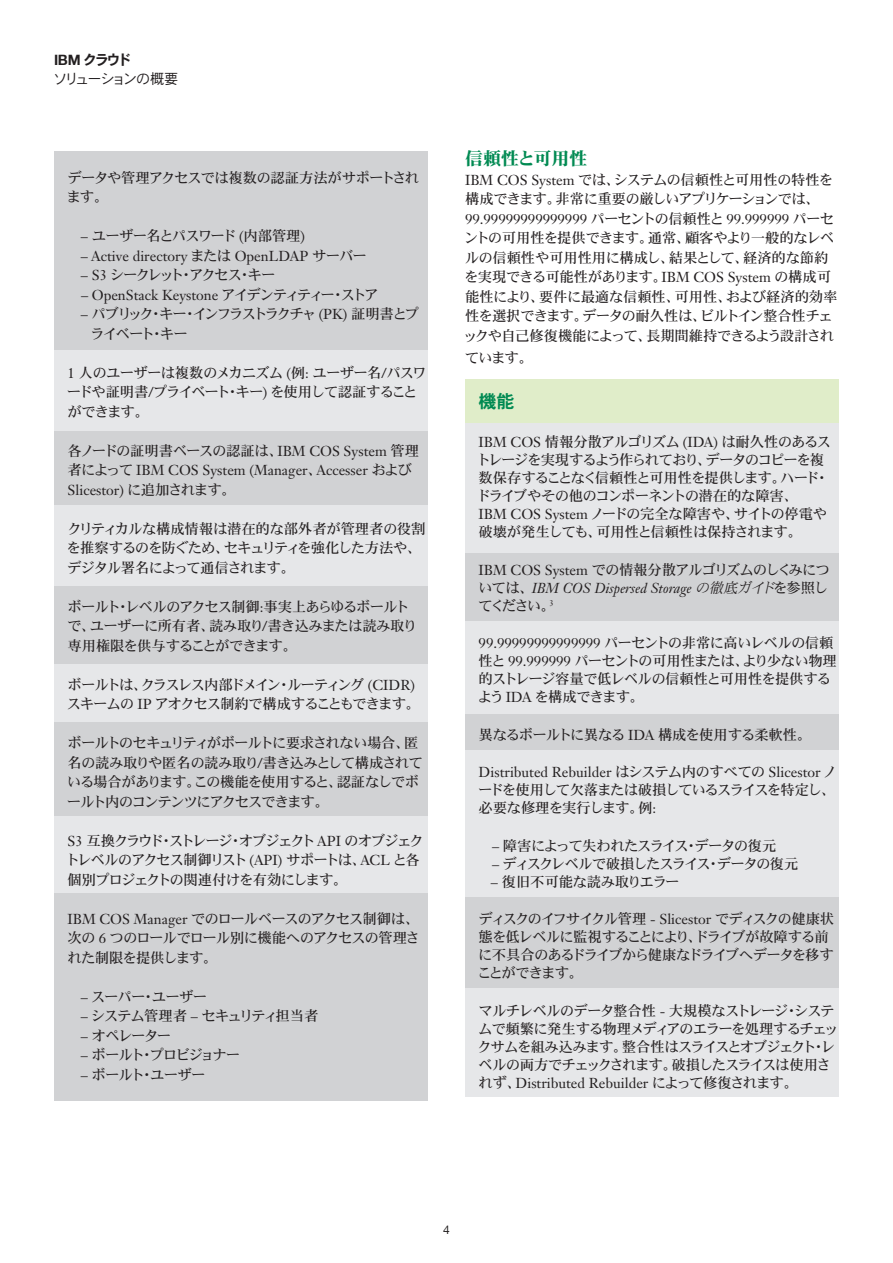
<style>
.page{position:relative;width:893px;height:1263px;background:#fff}
.page>*{position:absolute;margin:0;border:0;box-sizing:border-box;transform-origin:0 0}
._2C_body{font:18px "Heisei Min Std W9";color:#008a52}
._2C_body-2{font:18px "Heisei Kaku Go Std W7";color:#008a52}
._2C_body-3{font:14.25px/18px "Heisei Min Std W5";letter-spacing:-.06em;color:#231f20}
._2C_body-4{font:14.25px/19.5px "Heisei Min Std W5";letter-spacing:-.03em;color:#231f20}
._2C_body-5{font:14.25px/19.5px "Heisei Min Std W5";letter-spacing:-.08em;color:#231f20}
._2C_body-6{font:14.25px/19.5px "Janson Text LT Std";color:#231f20}
._2C_body-7{font:14.25px/19.5px "Heisei Min Std W5";letter-spacing:-.12em;color:#231f20}
._2C_body-8{font:14.25px/19.5px "Heisei Min Std W5";letter-spacing:-.035em;color:#231f20}
._2C_body-9{font:14.25px "Heisei Min Std W5";letter-spacing:-.04em;color:#231f20}
._2C_body-10{font:14.25px "Heisei Min Std W5";letter-spacing:-.11em;color:#231f20}
._2C_body-11{font:14.25px "Heisei Min Std W5";letter-spacing:-.01em;color:#231f20}
._2C_body-12{font:14.25px "Heisei Min Std W5";letter-spacing:-.09em;color:#231f20}
._0A_collateral_type{font:14.25px "Heisei Kaku Go Std W3";letter-spacing:-.13em;color:#231f20}
._0A_business_unit{font:14.25px "Heisei Kaku Go Std W7";color:#231f20}
._0B_industry_area{font:12px "Helvetica Neue LT Com";color:#231f20}
.s1{font-family:"Helvetica Neue LT Com";font-weight:700}
.s2{font-family:"Janson Text LT Std"}
.s3{font-family:"Heisei Min Std W5"}
.s4{font-family:"Janson Text LT Std";font-style:italic}
.s5{font-family:"Heisei Min Std W3";font-style:italic}
</style>
<div class="page">
<div style="left:54px;top:586px;width:374px;height:78px;background:#d1d2d4"></div>
<div style="left:465px;top:896px;width:374px;height:92px;background:#d1d2d4"></div>
<div style="left:465px;top:713px;width:374px;height:37px;background:#d1d2d4"></div>
<div style="left:465px;top:552px;width:374px;height:69px;background:#d1d2d4"></div>
<div style="left:465px;top:988px;width:374px;height:108px;background:#e6e7e9"></div>
<div style="left:465px;top:750px;width:374px;height:147px;background:#e6e7e9"></div>
<div style="left:465px;top:621px;width:374px;height:92px;background:#e6e7e9"></div>
<div style="left:465px;top:423px;width:374px;height:129px;background:#e6e7e9"></div>
<div style="left:465px;top:379px;width:374px;height:44px;background:#e0edc9"></div>
<div style="left:54px;top:893px;width:374px;height:208px;background:#d1d2d4"></div>
<div style="left:54px;top:705px;width:374px;height:111px;background:#d1d2d4"></div>
<div style="left:54px;top:430px;width:374px;height:75px;background:#d1d2d4"></div>
<div style="left:54px;top:816px;width:374px;height:77px;background:#e6e7e9"></div>
<div style="left:54px;top:664px;width:374px;height:58px;background:#e6e7e9"></div>
<div style="left:54px;top:505px;width:374px;height:81px;background:#e6e7e9"></div>
<div style="left:54px;top:350px;width:374px;height:80px;background:#e6e7e9"></div>
<div style="left:54px;top:152px;width:374px;height:198px;background:#d1d2d4"></div>
<p class="_0A_business_unit" style="left:54px;top:51px;width:79px"><span class="s1">IBM</span> クラウド</p>
<p class="_0A_collateral_type" style="left:53px;top:69px;width:127px">ソリューションの概要</p>
<p class="_2C_body-8" style="left:67px;top:167px;width:354px">データや管理アクセスでは複数の認証方法がサポートされます。</p>
<p class="_2C_body-9" style="left:81px;top:227px;width:225px"><span class="s2">–</span> ユーザー名とパスワード <span class="s2">(</span>内部管理<span class="s2">)</span></p>
<p class="_2C_body-6" style="left:81px;top:246px;width:287px">– Active directory <span class="s3">または</span> OpenLDAP <span class="s3">サーバー</span></p>
<p class="_2C_body-10" style="left:81px;top:266px;width:196px"><span class="s2">– S3</span> シークレット・アクセス・キー</p>
<p class="_2C_body-6" style="left:81px;top:285px;width:299px">– OpenStack Keystone <span class="s3">アイデンティティー・ストア</span></p>
<p class="_2C_body-7" style="left:90px;top:304px;width:330px;text-indent:-9px"><span class="s2">–</span> パブリック・キー・インフラストラクチャ <span class="s2">(PK)</span> 証明書とプライベート・キー</p>
<p class="_2C_body-3" style="left:67px;top:362px;width:361px;line-height:19.5px"><span class="s2">1</span> 人のユーザーは複数のメカニズム <span class="s2">(</span>例<span class="s2">:</span> ユーザー名<span class="s2">/</span>パスワードや証明書<span class="s2">/</span>プライベート・キー<span class="s2">)</span> を使用して認証することができます。</p>
<p class="_2C_body-6" style="left:68px;top:441px;width:353px"><span class="s3">各ノードの証明書ベースの認証は、</span>IBM COS System <span class="s3">管理者によって</span> IBM COS System (Manager<span class="s3">、</span>Accesser <span class="s3">および<br></span>Slicestor) <span class="s3">に追加されます。</span></p>
<p class="_2C_body-3" style="left:67px;top:518px;width:360px;line-height:19.5px">クリティカルな構成情報は潜在的な部外者が管理者の役割を推察するのを防ぐため、セキュリティを強化した方法や、デジタル署名によって通信されます。</p>
<p class="_2C_body-3" style="left:67px;top:596px;width:351px;line-height:19.5px">ボールト・レベルのアクセス制御<span class="s2">:</span>事実上あらゆるボールトで、ユーザーに所有者、読み取り<span class="s2">/</span>書き込みまたは読み取り専用権限を供与することができます。</p>
<p class="_2C_body-5" style="left:67px;top:674px;width:355px">ボールトは、クラスレス内部ドメイン・ルーティング <span class="s2">(CIDR)</span>スキームの <span class="s2">IP</span> アオクセス制約で構成することもできます。</p>
<p class="_2C_body-3" style="left:67px;top:733px;width:357px;line-height:19.5px">ボールトのセキュリティがボールトに要求されない場合、匿名の読み取りや匿名の読み取り<span class="s2">/</span>書き込みとして構成されている場合があります。この機能を使用すると、認証なしでボールト内のコンテンツにアクセスできます。</p>
<p class="_2C_body-5" style="left:65px;top:830px;width:360px"><span class="s2">S3</span> 互換クラウド・ストレージ・オブジェクト <span class="s2">API</span> のオブジェクトレベルのアクセス制御リスト <span class="s2">(API)</span> サポートは、<span class="s2">ACL</span> と各個別プロジェクトの関連付けを有効にします。</p>
<p class="_2C_body-3" style="left:67px;top:908px;width:354px;line-height:19.5px;text-align:justify"><span class="s2">IBM COS Manager</span> でのロールベースのアクセス制御は、次の <span class="s2">6</span> つのロールでロール別に機能へのアクセスの管理された制限を提供します。</p>
<p class="_2C_body-3" style="left:81px;top:987px;width:127px"><span class="s2">–</span> スーパー・ユーザー</p>
<p class="_2C_body-3" style="left:81px;top:1007px;width:239px"><span class="s2">–</span> システム管理者 <span class="s2">–</span> セキュリティ担当者</p>
<p class="_2C_body-3" style="left:81px;top:1026px;width:92px"><span class="s2">–</span> オペレーター</p>
<p class="_2C_body-12" style="left:81px;top:1046px;width:161px"><span class="s2">–</span> ボールト・プロビジョナー</p>
<p class="_2C_body-3" style="left:81px;top:1065px;width:126px"><span class="s2">–</span> ボールト・ユーザー</p>
<p class="_2C_body" style="left:465px;top:147px;width:124px">信頼性と可用性</p>
<p class="_2C_body-4" style="left:463px;top:169px;width:376px"><span class="s2">IBM COS System</span> では、システムの信頼性と可用性の特性を構成できます。非常に重要の厳しいアプリケーションでは、<span class="s2">99.99999999999999</span> パーセントの信頼性と <span class="s2">99.999999</span> パーセントの可用性を提供できます。通常、顧客やより一般的なレベルの信頼性や可用性用に構成し、結果として、経済的な節約を実現できる可能性があります。<span class="s2">IBM COS System</span> の構成可能性により、要件に最適な信頼性、可用性、および経済的効率性を選択できます。データの耐久性は、ビルトイン整合性チェックや自己修復機能によって、長期間維持できるよう設計され</p>
<p class="_2C_body-3" style="left:465px;top:349px;width:70px">ています。</p>
<p class="_2C_body-2" style="left:479px;top:390px;width:37px">機能</p>
<p class="_2C_body-3" style="left:476px;top:433px;width:356px"><span class="s2">IBM COS</span> 情報分散アルゴリズム <span class="s2">(IDA)</span> は耐久性のあるストレージを実現するよう作られており、データのコピーを複数保存することなく信頼性と可用性を提供します。ハード・ドライブやその他のコンポーネントの潜在的な障害、<br><span class="s2">IBM COS System</span> ノードの完全な障害や、サイトの停電や破壊が発生しても、可用性と信頼性は保持されます。</p>
<p class="_2C_body-3" style="left:478px;top:560px;width:353px;text-align:justify"><span class="s2">IBM COS System</span> での情報分散アルゴリズムのしくみについては、<span class="s4">IBM COS Dispersed Storage</span> <span class="s5">の徹底ガイド</span>を参照してください。<sup>3</sup></p>
<p class="_2C_body-3" style="left:478px;top:634px;width:361px"><span class="s2">99.99999999999999</span> パーセントの非常に高いレベルの信頼性と <span class="s2">99.999999</span> パーセントの可用性または、より少ない物理的ストレージ容量で低レベルの信頼性と可用性を提供するよう <span class="s2">IDA</span> を構成できます。</p>
<p class="_2C_body-3" style="left:479px;top:725px;width:334px">異なるボールトに異なる <span class="s2">IDA</span> 構成を使用する柔軟性。</p>
<p class="_2C_body-3" style="left:478px;top:763px;width:360px;text-align:justify"><span class="s2">Distributed Rebuilder</span> はシステム内のすべての <span class="s2">Slicestor</span> ノードを使用して欠落または破損しているスライスを特定し、必要な修理を実行します。例<span class="s2">:</span></p>
<p class="_2C_body-3" style="left:492px;top:836px;width:286px"><span class="s2">–</span> 障害によって失われたスライス・データの復元</p>
<p class="_2C_body-5" style="left:492px;top:853px;width:308px"><span class="s2">–</span> ディスクレベルで破損したスライス・データの復元</p>
<p class="_2C_body-11" style="left:491px;top:872px;width:190px"><span class="s2">–</span> 復旧不可能な読み取りエラー</p>
<p class="_2C_body-3" style="left:477px;top:910px;width:359px">ディスクのイフサイクル管理 <span class="s2">- Slicestor</span> でディスクの健康状態を低レベルに監視することにより、ドライブが故障する前に不具合のあるドライブから健康なドライブへデータを移すことができます。</p>
<p class="_2C_body-3" style="left:478px;top:1001px;width:362px">マルチレベルのデータ整合性 <span class="s2">-</span> 大規模なストレージ・システムで頻繁に発生する物理メディアのエラーを処理するチェックサムを組み込みます。整合性はスライスとオブジェクト・レベルの両方でチェックされます。破損したスライスは使用されず、<span class="s2">Distributed Rebuilder</span> によって修復されます。</p>
<p class="_0B_industry_area" style="left:443px;top:1223px;width:8px">4</p>
</div>
